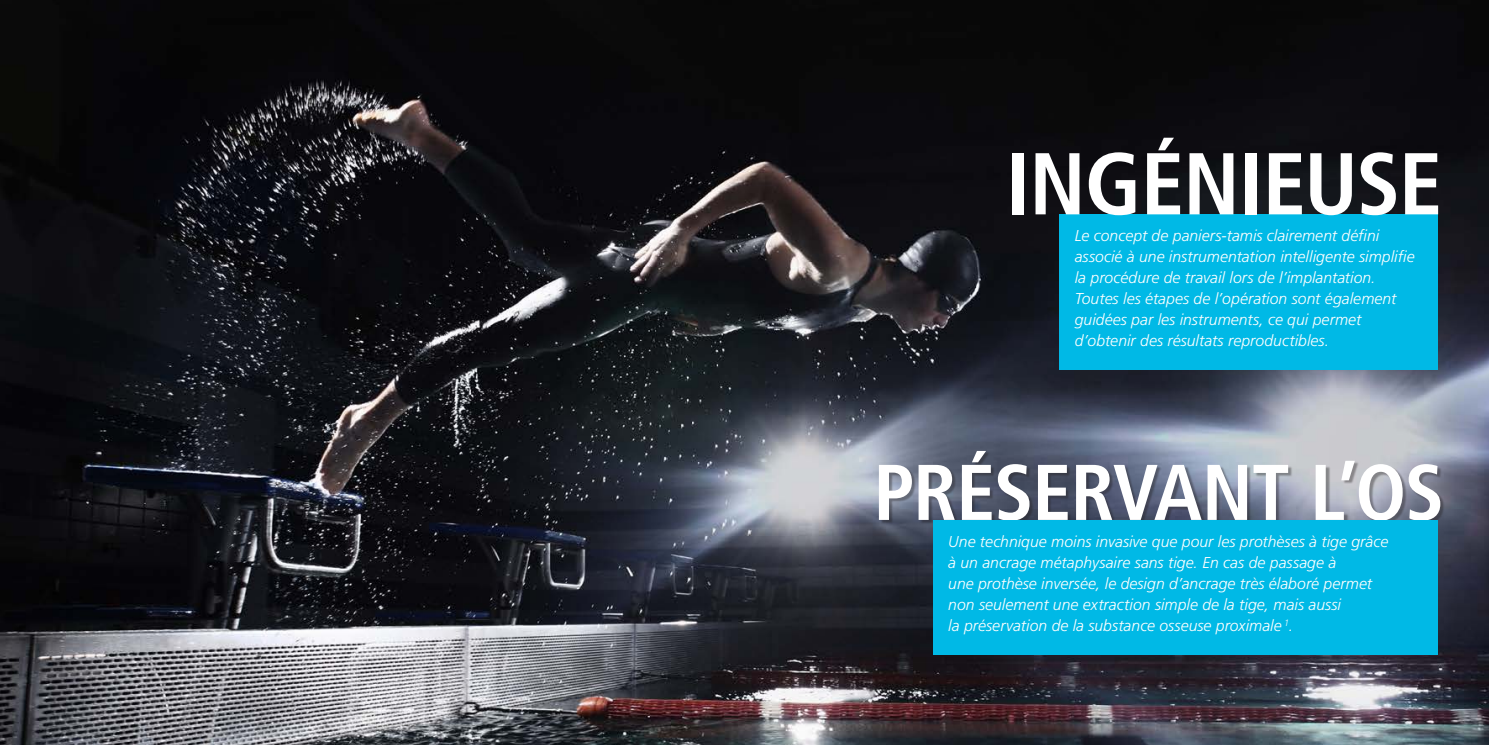
<style>
.page{position:relative;width:1489px;height:745px;background:#fff}
.page>*{position:absolute;margin:0;border:0;box-sizing:border-box;transform-origin:0 0}
.t1{font:700 condensed 87.5px "Frutiger";letter-spacing:-.015em;color:#fff}
.t2{font:700 condensed 78.75px "Frutiger";letter-spacing:-.015em;color:#fff}
.t3{font:italic 300 15.75px/21px "Frutiger";letter-spacing:.005em;color:#fff}
</style>
<div class="page">
<img style="left:0;top:0;width:1488px;height:744px">
<div style="left:1059px;top:214px;width:378px;height:155px;background:#00b9e6"></div>
<div style="left:880px;top:451px;width:564px;height:73px;background:#231f20;opacity:.4"></div>
<div style="left:933px;top:519px;width:504px;height:135px;background:#00b9e6"></div>
<h1 class="t1" style="left:1005px;top:132px;width:438px">INGÉNIEUSE</h1>
<p class="t3" style="left:1074px;top:225px;width:341px">Le concept de paniers-tamis clairement défini associé à une instrumentation intelligente simplifie la procédure de travail lors de l’implantation.<br>Toutes les étapes de l’opération sont également guidées par les instruments, ce qui permet d’obtenir des résultats reproductibles.</p>
<h2 class="t2" style="left:873px;top:445px;width:572px">PRÉSERVANT L’OS</h2>
<p class="t3" style="left:948px;top:531px;width:441px">Une technique moins invasive que pour les prothèses à tige grâce à un ancrage métaphysaire sans tige. En cas de passage à<br>une prothèse inversée, le design d’ancrage très élaboré permet non seulement une extraction simple de la tige, mais aussi<br>la préservation de la substance osseuse proximale <sup>1</sup>.</p>
</div>
